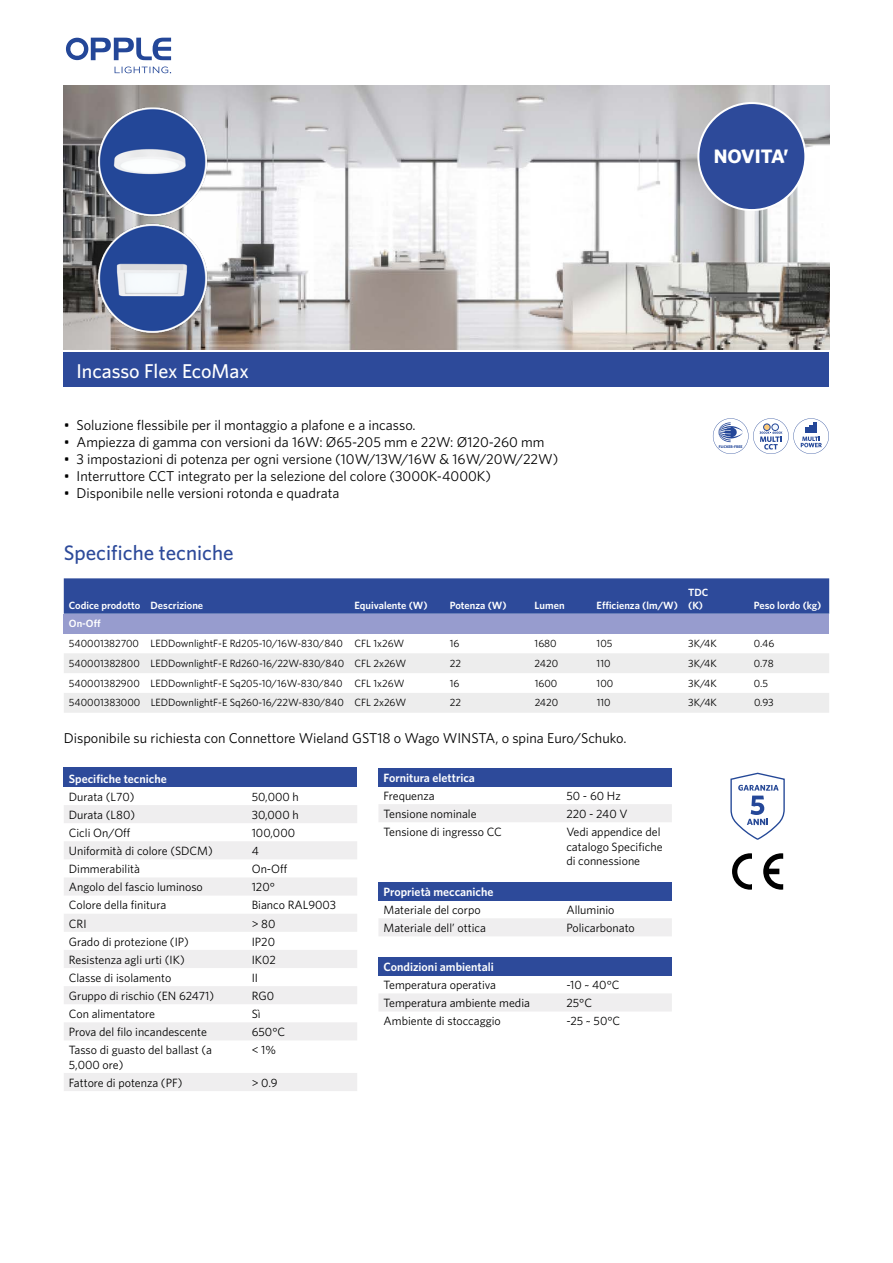
<style>
.page{position:relative;width:893px;height:1263px;background:#fff}
.page>*{position:absolute;margin:0;border:0;box-sizing:border-box;transform-origin:0 0}
.t1{font:500 21px "Whitney";color:#2d4a9a}
.t2{font:500 19.95px "Whitney";color:#fff}
.t3{font:700 19.5px "Whitney";color:#fff}
.t4{font:14.25px "Whitney";color:#000}
.t5{font:12px/14.4px "Whitney";color:#000}
.t6{font:600 12px "Whitney";color:#fff}
.t7{font:10.5px "Whitney";color:#000}
.t8{font:600 10.5px/12.6px "Whitney";color:#fff}
.t9{font:700 3.75px "Whitney";color:#244798}
</style>
<div class="page">
<svg style="left:66px;top:37px;width:105px;height:36px"></svg>
<div style="left:64px;top:352px;width:765px;height:35px;background:#2d4a9a"></div>
<img style="left:64px;top:85px;width:765px;height:265px">
<svg style="left:713px;top:418px;width:116px;height:36px"></svg>
<div style="left:698px;top:103px;width:107px;height:107px;background:#2d4a9a;border-radius:50%"></div>
<div style="left:697px;top:102px;width:109px;height:109px;border:2px solid #fff;border-radius:50%"></div>
<div style="left:64px;top:578px;width:765px;height:36px;background:#2d4a9a"></div>
<div style="left:64px;top:614px;width:765px;height:19px;background:#979cce"></div>
<svg style="left:64px;top:653px;width:765px;height:60px;fill:#ededed"></svg>
<svg style="left:730px;top:773px;width:55px;height:67px"></svg>
<svg style="left:732px;top:853px;width:20px;height:37px"></svg>
<svg style="left:763px;top:853px;width:20px;height:37px"></svg>
<div style="left:64px;top:768px;width:293px;height:19px;background:#2d4a9a"></div>
<svg style="left:64px;top:805px;width:293px;height:286px;fill:#f5f4f5"></svg>
<div style="left:378px;top:768px;width:294px;height:18px;background:#2d4a9a"></div>
<div style="left:379px;top:804px;width:293px;height:18px;background:#efeeef"></div>
<div style="left:378px;top:882px;width:294px;height:18px;background:#2d4a9a"></div>
<div style="left:379px;top:918px;width:293px;height:18px;background:#efeeef"></div>
<div style="left:378px;top:957px;width:294px;height:18px;background:#2d4a9a"></div>
<div style="left:379px;top:994px;width:293px;height:17px;background:#efeeef"></div>
<h3 class="t3" style="left:714px;top:143px;width:76px">NOVITA’</h3>
<h2 class="t2" style="left:77px;top:357px;width:174px">Incasso Flex EcoMax</h2>
<p class="t4" style="left:64px;top:415px;width:353px">• Soluzione flessibile per il montaggio a plafone e a incasso.</p>
<p class="t4" style="left:64px;top:432px;width:482px">• Ampiezza di gamma con versioni da 16W: Ø65-205 mm e 22W: Ø120-260 mm</p>
<p class="t4" style="left:64px;top:450px;width:496px">• 3 impostazioni di potenza per ogni versione (10W/13W/16W &amp; 16W/20W/22W)</p>
<p class="t4" style="left:64px;top:467px;width:429px">• Interruttore CCT integrato per la selezione del colore (3000K-4000K)</p>
<p class="t4" style="left:64px;top:484px;width:277px">• Disponibile nelle versioni rotonda e quadrata</p>
<p class="t9" style="left:719px;top:444px;width:25px">FLICKER-FREE</p>
<h1 class="t1" style="left:64px;top:538px;width:171px">Specifiche tecniche</h1>
<p class="t8" style="left:69px;top:598px;width:136px">Codice prodotto Descrizione</p>
<p class="t8" style="left:354px;top:598px;width:75px">Equivalente (W)</p>
<p class="t8" style="left:450px;top:598px;width:58px">Potenza (W)</p>
<p class="t8" style="left:535px;top:598px;width:31px">Lumen</p>
<p class="t8" style="left:597px;top:598px;width:83px">Efficienza (lm/W)</p>
<p class="t8" style="left:688px;top:586px;width:22px">TDC (K)</p>
<p class="t8" style="left:754px;top:598px;width:69px">Peso lordo (kg)</p>
<p class="t8" style="left:69px;top:617px;width:33px">On-Off</p>
<p class="t7" style="left:69px;top:636px;width:337px">540001382700 LEDDownlightF-E Rd205-10/16W-830/840 CFL 1x26W</p>
<p class="t7" style="left:450px;top:636px;width:11px">16</p>
<p class="t7" style="left:535px;top:636px;width:24px">1680</p>
<p class="t7" style="left:597px;top:636px;width:17px">105</p>
<p class="t7" style="left:688px;top:636px;width:30px">3K/4K</p>
<p class="t7" style="left:754px;top:636px;width:22px">0.46</p>
<p class="t7" style="left:69px;top:656px;width:339px">540001382800 LEDDownlightF-E Rd260-16/22W-830/840 CFL 2x26W</p>
<p class="t7" style="left:450px;top:656px;width:13px">22</p>
<p class="t7" style="left:535px;top:656px;width:25px">2420</p>
<p class="t7" style="left:597px;top:656px;width:15px">110</p>
<p class="t7" style="left:688px;top:656px;width:30px">3K/4K</p>
<p class="t7" style="left:754px;top:656px;width:21px">0.78</p>
<p class="t7" style="left:69px;top:676px;width:337px">540001382900 LEDDownlightF-E Sq205-10/16W-830/840 CFL 1x26W</p>
<p class="t7" style="left:450px;top:676px;width:11px">16</p>
<p class="t7" style="left:535px;top:676px;width:24px">1600</p>
<p class="t7" style="left:597px;top:676px;width:18px">100</p>
<p class="t7" style="left:688px;top:676px;width:30px">3K/4K</p>
<p class="t7" style="left:754px;top:676px;width:16px">0.5</p>
<p class="t7" style="left:69px;top:696px;width:339px">540001383000 LEDDownlightF-E Sq260-16/22W-830/840 CFL 2x26W</p>
<p class="t7" style="left:450px;top:696px;width:13px">22</p>
<p class="t7" style="left:535px;top:696px;width:25px">2420</p>
<p class="t7" style="left:597px;top:696px;width:15px">110</p>
<p class="t7" style="left:688px;top:696px;width:30px">3K/4K</p>
<p class="t7" style="left:754px;top:696px;width:21px">0.93</p>
<p class="t4" style="left:64px;top:728px;width:564px">Disponibile su richiesta con Connettore Wieland GST18 o Wago WINSTA, o spina Euro/Schuko.</p>
<p class="t6" style="left:69px;top:770px;width:99px">Specifiche tecniche</p>
<p class="t5" style="left:69px;top:789px;width:67px">Durata (L70)</p>
<p class="t5" style="left:252px;top:789px;width:49px">50,000 h</p>
<p class="t5" style="left:69px;top:807px;width:68px">Durata (L80)</p>
<p class="t5" style="left:252px;top:807px;width:49px">30,000 h</p>
<p class="t5" style="left:69px;top:825px;width:63px">Cicli On/Off</p>
<p class="t5" style="left:252px;top:825px;width:45px">100,000</p>
<p class="t5" style="left:69px;top:843px;width:145px">Uniformità di colore (SDCM)</p>
<p class="t5" style="left:252px;top:843px;width:9px">4</p>
<p class="t5" style="left:69px;top:861px;width:73px">Dimmerabilità</p>
<p class="t5" style="left:252px;top:861px;width:37px">On-Off</p>
<p class="t5" style="left:69px;top:880px;width:136px">Angolo del fascio luminoso</p>
<p class="t5" style="left:252px;top:880px;width:25px">120°</p>
<p class="t5" style="left:69px;top:898px;width:99px">Colore della finitura</p>
<p class="t5" style="left:252px;top:898px;width:86px">Bianco RAL9003</p>
<p class="t5" style="left:69px;top:916px;width:19px">CRI</p>
<p class="t5" style="left:252px;top:916px;width:25px">&gt; 80</p>
<p class="t5" style="left:69px;top:934px;width:121px">Grado di protezione (IP)</p>
<p class="t5" style="left:252px;top:934px;width:25px">IP20</p>
<p class="t5" style="left:69px;top:952px;width:117px">Resistenza agli urti (IK)</p>
<p class="t5" style="left:252px;top:952px;width:26px">IK02</p>
<p class="t5" style="left:69px;top:970px;width:104px">Classe di isolamento</p>
<p class="t5" style="left:252px;top:970px;width:8px">II</p>
<p class="t5" style="left:69px;top:988px;width:147px">Gruppo di rischio (EN 62471)</p>
<p class="t5" style="left:252px;top:988px;width:24px">RG0</p>
<p class="t5" style="left:69px;top:1006px;width:88px">Con alimentatore</p>
<p class="t5" style="left:252px;top:1006px;width:10px">Sì</p>
<p class="t5" style="left:69px;top:1024px;width:140px">Prova del filo incandescente</p>
<p class="t5" style="left:252px;top:1024px;width:35px">650°C</p>
<p class="t5" style="left:69px;top:1043px;width:145px">Tasso di guasto del ballast (a<br>5,000 ore)</p>
<p class="t5" style="left:252px;top:1043px;width:26px">&lt; 1%</p>
<p class="t5" style="left:69px;top:1075px;width:115px">Fattore di potenza (PF)</p>
<p class="t5" style="left:252px;top:1075px;width:27px">&gt; 0.9</p>
<p class="t6" style="left:384px;top:770px;width:93px">Fornitura elettrica</p>
<p class="t5" style="left:384px;top:788px;width:53px">Frequenza</p>
<p class="t5" style="left:566px;top:788px;width:56px">50 - 60 Hz</p>
<p class="t5" style="left:384px;top:806px;width:95px">Tensione nominale</p>
<p class="t5" style="left:566px;top:806px;width:63px">220 - 240 V</p>
<p class="t5" style="left:384px;top:824px;width:120px">Tensione di ingresso CC</p>
<p class="t5" style="left:566px;top:824px;width:98px">Vedi appendice del catalogo Specifiche di connessione</p>
<p class="t6" style="left:384px;top:884px;width:112px">Proprietà meccaniche</p>
<p class="t5" style="left:384px;top:902px;width:99px">Materiale del corpo</p>
<p class="t5" style="left:566px;top:902px;width:50px">Alluminio</p>
<p class="t5" style="left:384px;top:920px;width:104px">Materiale dell’ ottica</p>
<p class="t5" style="left:566px;top:920px;width:70px">Policarbonato</p>
<p class="t6" style="left:384px;top:959px;width:112px">Condizioni ambientali</p>
<p class="t5" style="left:384px;top:977px;width:114px">Temperatura operativa</p>
<p class="t5" style="left:566px;top:977px;width:55px">-10 ~ 40°C</p>
<p class="t5" style="left:384px;top:995px;width:148px">Temperatura ambiente media</p>
<p class="t5" style="left:566px;top:995px;width:27px">25°C</p>
<p class="t5" style="left:384px;top:1014px;width:119px">Ambiente di stoccaggio</p>
<p class="t5" style="left:566px;top:1014px;width:55px">-25 ~ 50°C</p>
</div>
